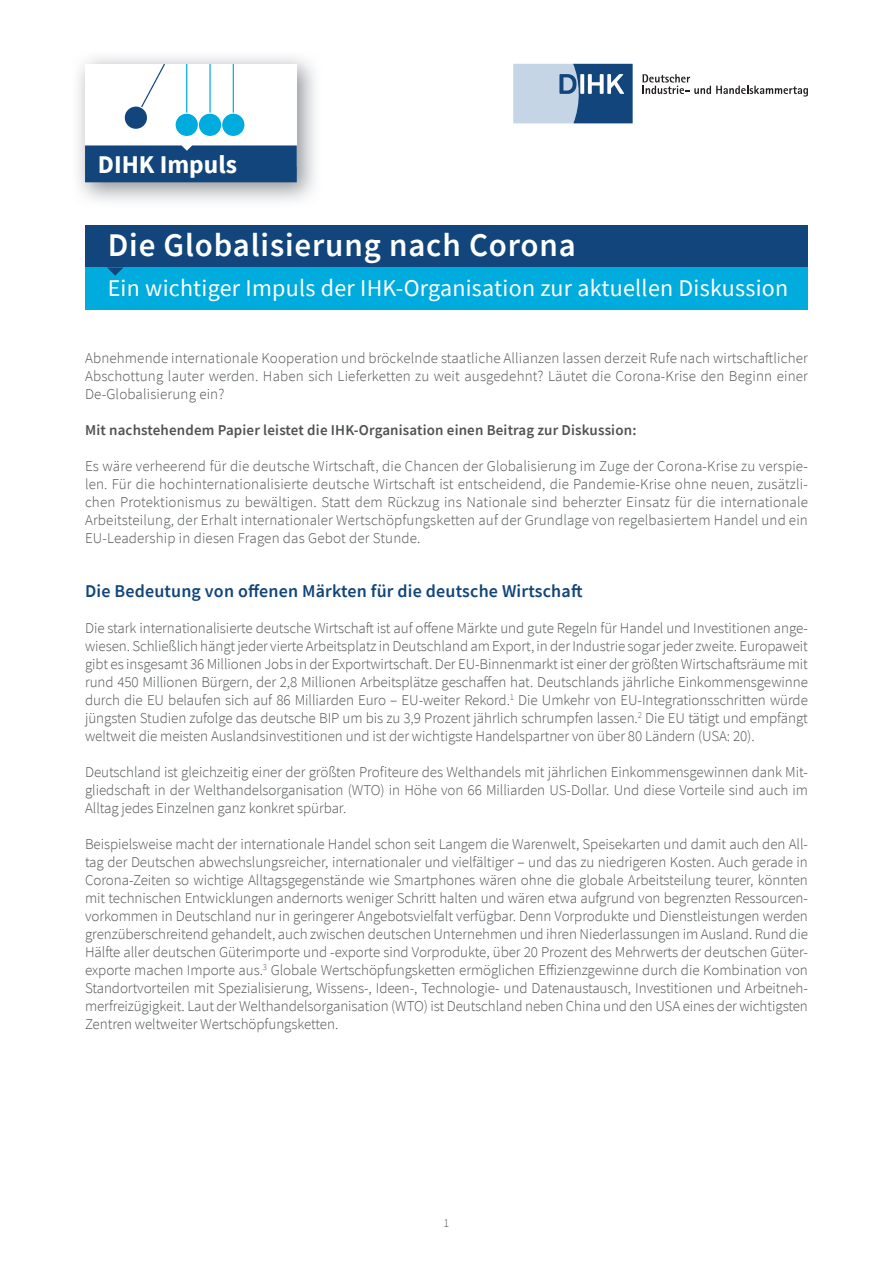
<style>
.page{position:relative;width:893px;height:1263px;background:#fff}
.page>*{position:absolute;margin:0;border:0;box-sizing:border-box;transform-origin:0 0}
.t1{font:600 33px "Source Sans Pro";letter-spacing:.025em;color:#fff}
.t2{font:700 25.5px "Source Sans Pro";color:#fff}
.t3{font:24px "Source Sans Pro";letter-spacing:.01em;color:#fff}
.t4{font:600 18px "Source Sans Pro";letter-spacing:.01em;color:#11457b}
.t5{font:300 15px/18px "Source Sans Pro";letter-spacing:-.005em;color:#4f5254;text-align:justify}
.t6{font:600 15px "Source Sans Pro";letter-spacing:.01em;color:#4f5254}
.t7{font:300 12px "Source Sans Pro";color:#4f5254}
</style>
<div class="page">
<div style="left:85px;top:145px;width:212px;height:37px;background:#11457b"></div>
<svg style="left:176px;top:64px;width:68px;height:72px"></svg>
<svg style="left:124px;top:64px;width:41px;height:65px"></svg>
<div style="left:85px;top:225px;width:723px;height:42px;background:#11457b"></div>
<div style="left:85px;top:267px;width:723px;height:43px;background:#00abde"></div>
<svg style="left:107px;top:267px;width:16px;height:9px"></svg>
<svg style="left:642px;top:74px;width:166px;height:23px"></svg>
<svg style="left:513px;top:64px;width:120px;height:59px;background:#7b99b8"></svg>
<h2 class="t2" style="left:98px;top:147px;width:141px">DIHK Impuls</h2>
<h1 class="t1" style="left:108px;top:224px;width:470px">Die Globalisierung nach Corona</h1>
<h3 class="t3" style="left:108px;top:272px;width:682px">Ein wichtiger Impuls der IHK-Organisation zur aktuellen Diskussion</h3>
<p class="t5" style="left:85px;top:349px;width:724px">Abnehmende internationale Kooperation und bröckelnde staatliche Allianzen lassen derzeit Rufe nach wirtschaftlicher Abschottung lauter werden. Haben sich Lieferketten zu weit ausgedehnt? Läutet die Corona-Krise den Beginn einer De-Globalisierung ein?</p>
<p class="t6" style="left:85px;top:420px;width:553px">Mit nachstehendem Papier leistet die IHK-Organisation einen Beitrag zur Diskussion:</p>
<p class="t5" style="left:85px;top:457px;width:724px">Es wäre verheerend für die deutsche Wirtschaft, die Chancen der Globalisierung im Zuge der Corona-Krise zu verspie&shy;len. Für die hochinternationalisierte deutsche Wirtschaft ist entscheidend, die Pandemie-Krise ohne neuen, zusätzli&shy;chen Protektionismus zu bewältigen. Statt dem Rückzug ins Nationale sind beherzter Einsatz für die internationale Arbeitsteilung, der Erhalt internationaler Wertschöpfungsketten auf der Grundlage von regelbasiertem Handel und ein EU-Leadership in diesen Fragen das Gebot der Stunde.</p>
<p class="t4" style="left:85px;top:579px;width:499px">Die Bedeutung von offenen Märkten für die deutsche Wirtschaft</p>
<p class="t5" style="left:85px;top:619px;width:724px">Die stark internationalisierte deutsche Wirtschaft ist auf offene Märkte und gute Regeln für Handel und Investitionen ange&shy;wiesen. Schließlich hängt jeder vierte Arbeitsplatz in Deutschland am Export, in der Industrie sogar jeder zweite. Europaweit gibt es insgesamt 36 Millionen Jobs in der Exportwirtschaft. Der EU-Binnenmarkt ist einer der größten Wirtschaftsräume mit rund 450 Millionen Bürgern, der 2,8 Millionen Arbeitsplätze geschaffen hat. Deutschlands jährliche Einkommensgewinne durch die EU belaufen sich auf 86 Milliarden Euro – EU-weiter Rekord.<sup>1</sup> Die Umkehr von EU-Integrationsschritten würde jüngsten Studien zufolge das deutsche BIP um bis zu 3,9 Prozent jährlich schrumpfen lassen.<sup>2</sup> Die EU tätigt und empfängt weltweit die meisten Auslandsinvestitionen und ist der wichtigste Handelspartner von über 80 Ländern (USA: 20).</p>
<p class="t5" style="left:85px;top:763px;width:724px">Deutschland ist gleichzeitig einer der größten Profiteure des Welthandels mit jährlichen Einkommensgewinnen dank Mit&shy;gliedschaft in der Welthandelsorganisation (WTO) in Höhe von 66 Milliarden US-Dollar. Und diese Vorteile sind auch im Alltag jedes Einzelnen ganz konkret spürbar.</p>
<p class="t5" style="left:85px;top:835px;width:724px">Beispielsweise macht der internationale Handel schon seit Langem die Warenwelt, Speisekarten und damit auch den All&shy;tag der Deutschen abwechslungsreicher, internationaler und vielfältiger – und das zu niedrigeren Kosten. Auch gerade in Corona-Zeiten so wichtige Alltagsgegenstände wie Smartphones wären ohne die globale Arbeitsteilung teurer, könnten mit technischen Entwicklungen andernorts weniger Schritt halten und wären etwa aufgrund von begrenzten Ressourcen&shy;vorkommen in Deutschland nur in geringerer Angebotsvielfalt verfügbar. Denn Vorprodukte und Dienstleistungen werden grenzüberschreitend gehandelt, auch zwischen deutschen Unternehmen und ihren Niederlassungen im Ausland. Rund die Hälfte aller deutschen Güterimporte und -exporte sind Vorprodukte, über 20 Prozent des Mehrwerts der deutschen Güter&shy;exporte machen Importe aus.<sup>3</sup> Globale Wertschöpfungsketten ermöglichen Effizienzgewinne durch die Kombination von Standortvorteilen mit Spezialisierung, Wissens-, Ideen-, Technologie- und Datenaustausch, Investitionen und Arbeitneh&shy;merfreizügigkeit. Laut der Welthandelsorganisation (WTO) ist Deutschland neben China und den USA eines der wichtigsten Zentren weltweiter Wertschöpfungsketten.</p>
<p class="t7" style="left:444px;top:1216px;width:7px">1</p>
</div>
